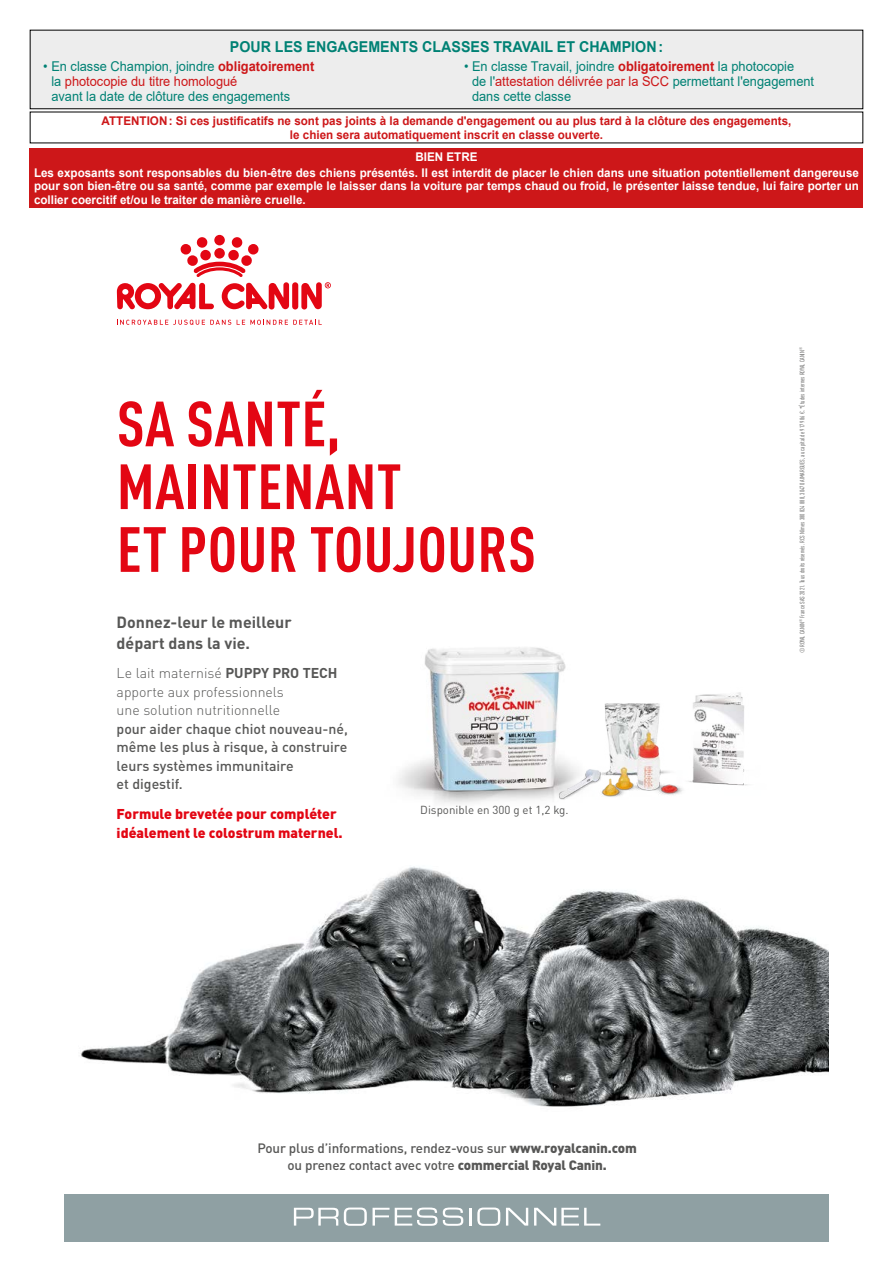
<style>
.page{position:relative;width:893px;height:1263px;background:#fff}
.page>*{position:absolute;margin:0;border:0;box-sizing:border-box;transform-origin:0 0}
.t1{font:700 condensed 62.85px/62.8px "DIN Pro";letter-spacing:.01em;color:#e30613}
.t2{font:700 16.05px/20.1px "DIN Pro";color:#575756}
.t3{font:700 15px "Arial";color:#008174;scale:.95 1}
.t4{font:500 14.1px/18.6px "DIN Pro";color:#575756}
.t5{font:300 14.1px/18.6px "DIN Pro";color:#575756}
.t6{font:900 14.1px/18.6px "DIN Pro";color:#e30613}
.t7{font:13.5px/15px "Arial";color:#008174;scale:.95 1}
.t8{font:500 13.5px/16.6px "DIN Pro";letter-spacing:-.01em;color:#575756;text-align:center}
.t9{font:700 12px/15.6px "Arial";color:#fff;text-align:center}
.t10{font:700 12px/13.5px "Arial";color:#cd1719;text-align:center}
.t11{font:11.55px "DIN Pro";color:#575756}
.t12{font:condensed 6.45px "DIN Pro";color:#575756}
.s1{font-weight:700;color:#cd1719}
.s2{color:#cd1719}
.s3{font-weight:700}
.s4{font-weight:900}
</style>
<div class="page">
<div style="left:30px;top:30px;width:833px;height:79px;background:#ededed"></div>
<img style="left:80px;top:866px;width:748px;height:241px">
<img style="left:398px;top:647px;width:168px;height:157px">
<img style="left:698px;top:692px;width:50px;height:94px">
<img style="left:545px;top:683px;width:153px;height:116px">
<div style="left:65px;top:1195px;width:763px;height:47px;background:#8fa0a3"></div>
<svg style="left:294px;top:1207px;width:73px;height:19px"></svg>
<svg style="left:373px;top:1207px;width:64px;height:19px"></svg>
<svg style="left:443px;top:1207px;width:20px;height:19px"></svg>
<hr style="left:469px;top:1208px;width:3px;height:17px;background:#fff">
<svg style="left:477px;top:1207px;width:23px;height:19px"></svg>
<svg style="left:506px;top:1208px;width:22px;height:17px"></svg>
<svg style="left:534px;top:1208px;width:66px;height:17px"></svg>
<div style="left:214px;top:235px;width:11px;height:10px;background:#e30613;border-radius:50%"></div>
<div style="left:292px;top:282px;width:6px;height:27px;background:#e30613;border-radius:3px"></div>
<svg style="left:117px;top:237px;width:172px;height:72px"></svg>
<svg style="left:301px;top:282px;width:30px;height:27px"></svg>
<svg style="left:117px;top:320px;width:114px;height:5px"></svg>
<svg style="left:237px;top:320px;width:85px;height:5px"></svg>
<div style="left:30px;top:148px;width:833px;height:60px;background:#cd1719"></div>
<p class="t3" style="left:230px;top:36px;width:458px">POUR LES ENGAGEMENTS CLASSES TRAVAIL ET CHAMPION:</p>
<p class="t7" style="left:51px;top:58px;width:278px;text-indent:-8px">• En classe Champion, joindre <span class="s1">obligatoirement </span>la <span class="s2">photocopie du titre homologué<br></span>avant la date de clôture des engagements</p>
<p class="t7" style="left:472px;top:58px;width:362px;text-indent:-8px">• En classe Travail, joindre <span class="s1">obligatoirement</span> la photocopie<br>de l'<span class="s2">attestation délivrée par la SCC</span> permettant l'engagement dans cette classe</p>
<p class="t10" style="left:102px;top:114px;width:691px">ATTENTION: Si ces justificatifs ne sont pas joints à la demande d'engagement ou au plus tard à la clôture des engagements, le chien sera automatiquement inscrit en classe ouverte.</p>
<p class="t9" style="left:34px;top:149px;width:826px">BIEN ETRE<br>Les exposants sont responsables du bien-être des chiens présentés. Il est interdit de placer le chien dans une situation potentiellement dangereuse</p>
<p class="t9" style="left:34px;top:180px;width:826px;line-height:13.5px;text-align:left">pour son bien-être ou sa santé, comme par exemple le laisser dans la voiture par temps chaud ou froid, le présenter laisse tendue, lui faire porter un collier coercitif et/ou le traiter de manière cruelle.</p>
<h1 class="t1" style="left:117px;top:388px;width:420px">SA SANTÉ,<br>MAINTENANT<br>ET POUR TOUJOURS</h1>
<h2 class="t2" style="left:117px;top:612px;width:177px">Donnez-leur le meilleur départ dans la vie.</h2>
<p class="t5" style="left:117px;top:663px;width:223px">Le lait maternisé <span class="s3">PUPPY PRO TECH </span>apporte aux professionnels<br>une solution nutritionnelle</p>
<p class="t4" style="left:117px;top:718px;width:233px">pour aider chaque chiot nouveau-né, même les plus à risque, à construire leurs systèmes immunitaire<br>et digestif.</p>
<p class="t6" style="left:117px;top:804px;width:228px">Formule brevetée pour compléter idéalement le colostrum maternel.</p>
<p class="t11" style="left:420px;top:801px;width:150px">Disponible en 300 g et 1,2 kg.</p>
<p class="t8" style="left:257px;top:1139px;width:381px">Pour plus d’informations, rendez-vous sur <span class="s4">www.royalcanin.com </span>ou prenez contact avec votre <span class="s4">commercial Royal Canin.</span></p>
<p class="t12" style="left:798px;top:652px;width:307px;rotate:-90deg">©ROYAL CANIN<sup>®</sup> France SAS 2021. Tous droits réservés. RCS Nîmes 380 824 888, 30470 AIMARGUES, au capital de 917 986 €. *Études internes ROYAL CANIN<sup>®</sup></p>
</div>
